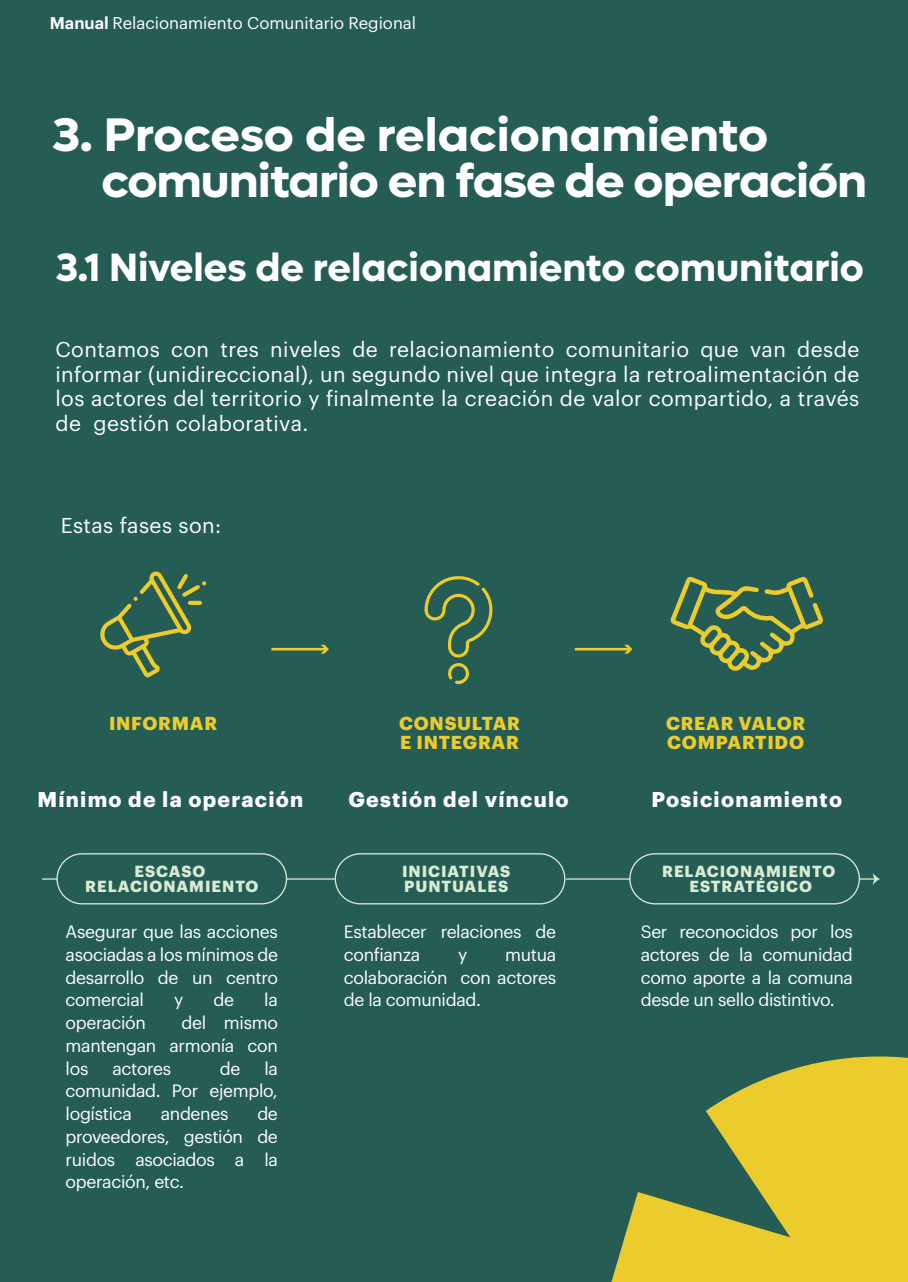
<style>
.page{position:relative;width:908px;height:1282px;background:#fff}
.page>*{position:absolute;margin:0;border:0;box-sizing:border-box;transform-origin:0 0}
.t1{font:700 47.25px/45.5px "Lufga";letter-spacing:-.02em;color:#fff;scale:1.05 1}
.t2{font:700 39.64px "Lufga";color:#fff}
.t3{font:21px/24.5px "Graphik";letter-spacing:.02em;color:#fff;text-align:justify}
.t4{font:700 21px "Graphik";letter-spacing:.06em;color:#fff}
.t5{font:700 18.38px/19.2px "Graphik";letter-spacing:.04em;color:#eccb2c}
.t6{font:17.5px/22.8px "Graphik";letter-spacing:-.02em;color:#fff;text-align:justify}
.t7{font:16.62px "Graphik";color:#fff}
.t8{font:700 15.75px/14.8px "Graphik";letter-spacing:.06em;color:#d8ebd5;text-align:center}
.s1{font-weight:600}
</style>
<div class="page">
<div style="left:0;top:0;width:907px;height:1282px;background:#255d54"></div>
<svg style="left:706px;top:1056px;width:201px;height:136px;fill:#eccb2c"></svg>
<svg style="left:611px;top:1192px;width:296px;height:90px;background:#cdba32"></svg>
<svg style="left:100px;top:571px;width:106px;height:106px"></svg>
<svg style="left:424px;top:576px;width:69px;height:108px"></svg>
<svg style="left:670px;top:576px;width:153px;height:95px"></svg>
<svg style="left:42px;top:878px;width:14px;height:2px"></svg>
<hr style="left:286px;top:878px;width:50px;height:2px;background:#d8ebd5">
<hr style="left:566px;top:878px;width:64px;height:2px;background:#d8ebd5">
<svg style="left:858px;top:873px;width:21px;height:12px"></svg>
<div style="left:56px;top:853px;width:231px;height:51px;border:1px solid #d8ebd5;border-radius:25px"></div>
<div style="left:334px;top:853px;width:231px;height:51px;border:1px solid #d8ebd5;border-radius:25px"></div>
<div style="left:629px;top:853px;width:230px;height:51px;border:1px solid #d8ebd5;border-radius:25px"></div>
<hr style="left:271px;top:648px;width:55px;height:2px;background:#eccb2c">
<svg style="left:320px;top:645px;width:9px;height:9px"></svg>
<hr style="left:574px;top:648px;width:55px;height:2px;background:#eccb2c">
<svg style="left:624px;top:645px;width:8px;height:9px"></svg>
<p class="t7" style="left:50px;top:14px;width:367px"><span class="s1">Manual</span> Relacionamiento Comunitario Regional</p>
<h1 class="t1" style="left:101px;top:113px;width:730px;text-indent:-50px">3. Proceso de relacionamiento comunitario en fase de operación</h1>
<h2 class="t2" style="left:55px;top:246px;width:809px">3.1 Niveles de relacionamiento comunitario</h2>
<p class="t3" style="left:55px;top:338px;width:805px">Contamos con tres niveles de relacionamiento comunitario que van desde informar (unidireccional), un segundo nivel que integra la retroalimentación de los actores del territorio y finalmente la creación de valor compartido, a través de gestión colaborativa.</p>
<p class="t3" style="left:61px;top:514px;width:162px">Estas fases son:</p>
<p class="t5" style="left:109px;top:714px;width:110px">INFORMAR</p>
<p class="t5" style="left:399px;top:714px;width:122px">CONSULTAR<br>E INTEGRAR</p>
<p class="t5" style="left:665px;top:714px;width:141px">CREAR VALOR<br>COMPARTIDO</p>
<p class="t4" style="left:37px;top:788px;width:267px">Mínimo de la operación</p>
<p class="t4" style="left:348px;top:788px;width:222px">Gestión del vínculo</p>
<p class="t4" style="left:651px;top:788px;width:192px">Posicionamiento</p>
<p class="t8" style="left:85px;top:864px;width:175px">ESCASO<br>RELACIONAMIENTO</p>
<p class="t8" style="left:402px;top:864px;width:110px;text-align:left">INICIATIVAS<br>PUNTUALES</p>
<p class="t8" style="left:661px;top:864px;width:175px">RELACIONAMIENTO<br>ESTRATÉGICO</p>
<p class="t6" style="left:66px;top:920px;width:214px">Asegurar que las acciones asociadas a los mínimos de desarrollo de un centro comercial</p>
<p class="t6" style="left:174px;top:989px;width:11px">y</p>
<p class="t6" style="left:213px;top:989px;width:22px">de</p>
<p class="t6" style="left:264px;top:989px;width:15px">la</p>
<p class="t6" style="left:66px;top:1011px;width:214px;text-indent:116px">del mismo mantengan armonía con los</p>
<p class="t6" style="left:66px;top:1011px;width:82px">operación</p>
<p class="t6" style="left:66px;top:1057px;width:214px;text-indent:198px">la comunidad. Por ejemplo, logística</p>
<p class="t6" style="left:112px;top:1057px;width:60px">actores</p>
<p class="t6" style="left:220px;top:1057px;width:22px">de</p>
<p class="t6" style="left:66px;top:1102px;width:214px;text-indent:191px">de proveedores, gestión de ruidos asociados a la operación, etc.</p>
<p class="t6" style="left:161px;top:1102px;width:69px">andenes</p>
<p class="t6" style="left:344px;top:920px;width:214px">Establecer relaciones de confianza</p>
<p class="t6" style="left:344px;top:943px;width:214px;text-indent:161px">mutua colaboración con actores de la comunidad.</p>
<p class="t6" style="left:458px;top:943px;width:11px">y</p>
<p class="t6" style="left:640px;top:920px;width:214px">Ser reconocidos por los actores de la comunidad como aporte a la comuna desde un sello distintivo.</p>
</div>
